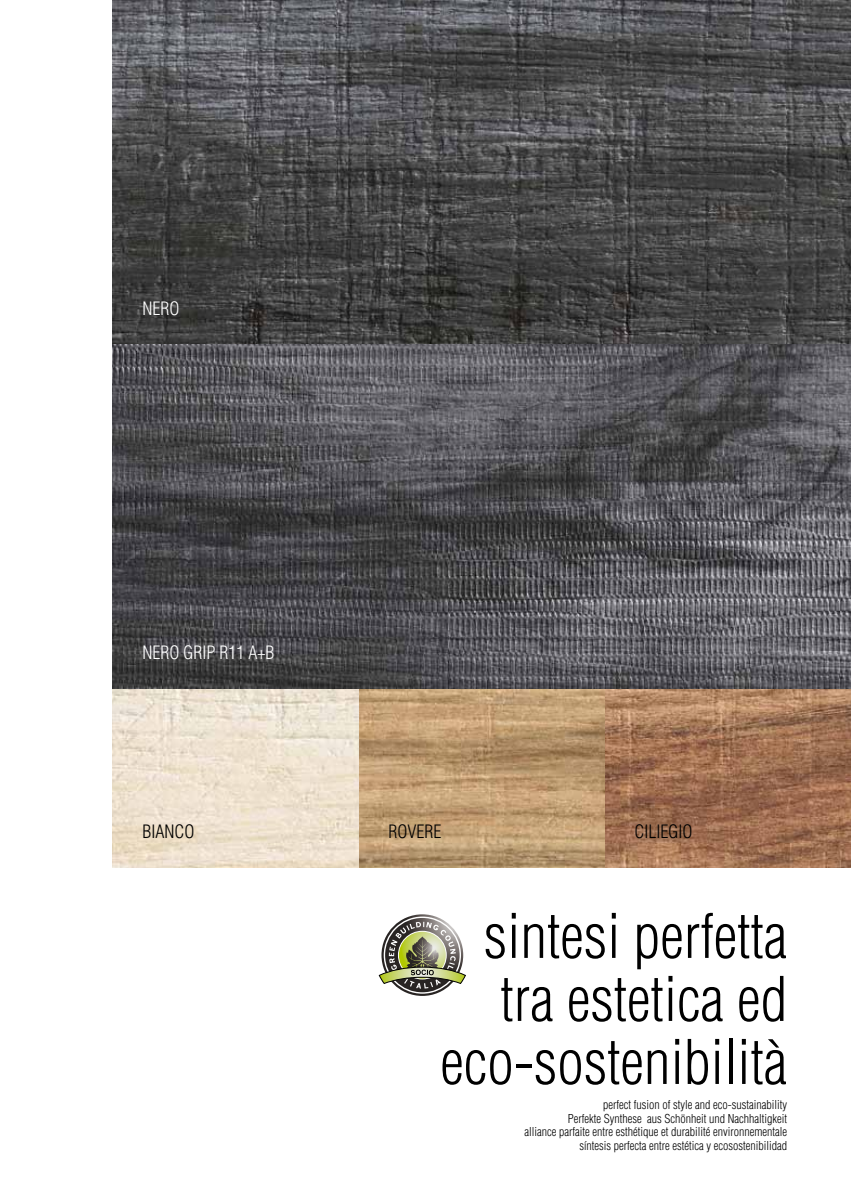
<style>
.page{position:relative;width:851px;height:1191px;background:#fff}
.page>*{position:absolute;margin:0;border:0;box-sizing:border-box;transform-origin:0 0}
.t1{font:300 condensed 60px/63px "Helvetica LT Std";color:#000;text-align:right}
.t2{font:300 condensed 18px "Helvetica LT Std";color:#000}
.t3{font:300 condensed 18px "Helvetica LT Std";color:#fff}
.t4{font:300 condensed 12px/13.5px "Helvetica LT Std";color:#000;text-align:right}
</style>
<div class="page">
<img style="left:113px;top:0;width:737px;height:867px">
<svg style="left:378px;top:916px;width:88px;height:77px"></svg>
<h2 class="t3" style="left:142px;top:297px;width:39px">NERO</h2>
<h2 class="t3" style="left:142px;top:641px;width:133px">NERO GRIP R11 A+B</h2>
<h2 class="t2" style="left:142px;top:820px;width:54px">BIANCO</h2>
<h2 class="t2" style="left:388px;top:820px;width:54px">ROVERE</h2>
<h2 class="t2" style="left:634px;top:820px;width:59px">CILIEGIO</h2>
<h1 class="t1" style="left:440px;top:904px;width:348px">sintesi perfetta tra estetica ed eco-sostenibilità</h1>
<p class="t4" style="left:524px;top:1098px;width:264px">perfect fusion of style and eco-sustainability<br>Perfekte Synthese aus Schönheit und Nachhaltigkeit<br>alliance parfaite entre esthétique et durabilité environnementale síntesis perfecta entre estética y ecosostenibilidad</p>
</div>
